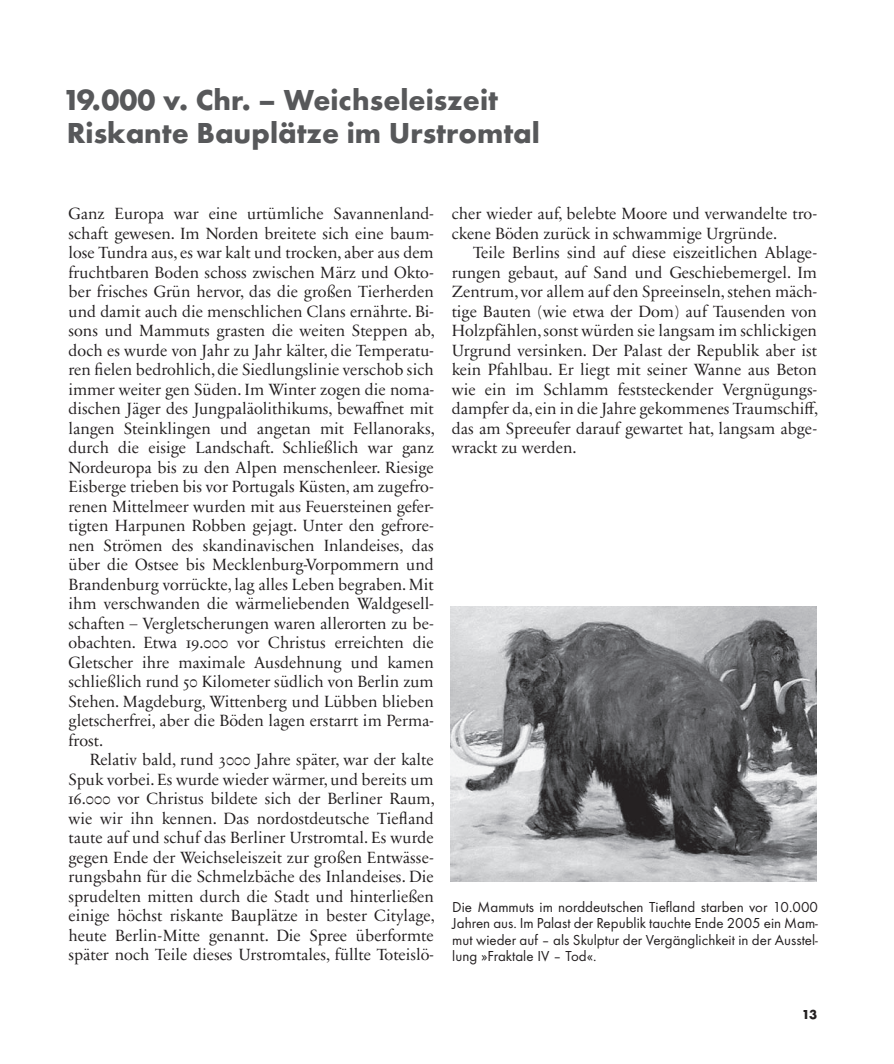
<style>
.page{position:relative;width:894px;height:1064px;background:#fff}
.page>*{position:absolute;margin:0;border:0;box-sizing:border-box;transform-origin:0 0}
.t1{font:700 30px/33px "Futura T";color:#57585a}
.t2{font:16.5px/19.5px "Sabon Next LT Display Os F";color:#231f20;text-align:justify}
.t3{font:15px/16.5px "Futura T";color:#231f20;text-align:justify}
.t4{font:700 13.5px "Futura T";color:#231f20}
</style>
<div class="page">
<img style="left:450px;top:607px;width:367px;height:275px">
<h1 class="t1" style="left:63px;top:86px;width:479px">19.000 v. Chr. – Weichseleiszeit<br>Riskante Bauplätze im Urstromtal</h1>
<p class="t2" style="left:68px;top:206px;width:368px">Ganz Europa war eine urtümliche Savannenland&shy;schaft gewesen. Im Norden breitete sich eine baum&shy;lose Tundra aus, es war kalt und trocken, aber aus dem fruchtbaren Boden schoss zwischen März und Okto&shy;ber frisches Grün hervor, das die großen Tierherden und damit auch die menschlichen Clans ernährte. Bi&shy;sons und Mammuts grasten die weiten Steppen ab, doch es wurde von Jahr zu Jahr kälter, die Temperatu&shy;ren fielen bedrohlich, die Siedlungslinie verschob sich immer weiter gen Süden. Im Winter zogen die noma&shy;dischen Jäger des Jungpaläolithikums, bewaffnet mit langen Steinklingen und angetan mit Fellanoraks, durch die eisige Landschaft. Schließlich war ganz Nordeuropa bis zu den Alpen menschenleer. Riesige Eisberge trieben bis vor Portugals Küsten, am zugefro&shy;renen Mittelmeer wurden mit aus Feuersteinen gefer&shy;tigten Harpunen Robben gejagt. Unter den gefrore&shy;nen Strömen des skandinavischen Inlandeises, das über die Ostsee bis Mecklenburg-Vorpommern und Brandenburg vorrückte, lag alles Leben begraben. Mit ihm verschwanden die wärmeliebenden Waldgesell&shy;schaften – Vergletscherungen waren allerorten zu be&shy;obachten. Etwa 19.000 vor Christus erreichten die Gletscher ihre maximale Ausdehnung und kamen schließlich rund 50 Kilometer südlich von Berlin zum Stehen. Magdeburg, Wittenberg und Lübben blieben gletscherfrei, aber die Böden lagen erstarrt im Perma&shy;frost.</p>
<p class="t2" style="left:68px;top:752px;width:368px;text-indent:21px">Relativ bald, rund 3000 Jahre später, war der kalte Spuk vorbei. Es wurde wieder wärmer, und bereits um 16.000 vor Christus bildete sich der Berliner Raum, wie wir ihn kennen. Das nordostdeutsche Tiefland taute auf und schuf das Berliner Urstromtal. Es wurde gegen Ende der Weichseleiszeit zur großen Entwässe&shy;rungsbahn für die Schmelzbäche des Inlandeises. Die sprudelten mitten durch die Stadt und hinterließen einige höchst riskante Bauplätze in bester Citylage, heute Berlin-Mitte genannt. Die Spree überformte später noch Teile dieses Urstromtales, füllte Toteislö-</p>
<p class="t2" style="left:452px;top:206px;width:367px">cher wieder auf, belebte Moore und verwandelte tro&shy;ckene Böden zurück in schwammige Urgründe.</p>
<p class="t2" style="left:452px;top:245px;width:368px;text-indent:21px">Teile Berlins sind auf diese eiszeitlichen Ablage&shy;rungen gebaut, auf Sand und Geschiebemergel. Im Zentrum, vor allem auf den Spreeinseln, stehen mäch&shy;tige Bauten (wie etwa der Dom) auf Tausenden von Holzpfählen, sonst würden sie langsam im schlickigen Urgrund versinken. Der Palast der Republik aber ist kein Pfahlbau. Er liegt mit seiner Wanne aus Beton wie ein im Schlamm feststeckender Vergnügungs&shy;dampfer da, ein in die Jahre gekommenes Traumschiff, das am Spreeufer darauf gewartet hat, langsam abge&shy;wrackt zu werden.</p>
<p class="t3" style="left:452px;top:899px;width:367px">Die Mammuts im norddeutschen Tiefland starben vor 10.000<br>Jahren aus. Im Palast der Republik tauchte Ende 2005 ein Mam&shy;mut wieder auf – als Skulptur der Vergänglichkeit in der Ausstel&shy;lung »Fraktale IV – Tod«.</p>
<p class="t4" style="left:802px;top:1009px;width:17px">13</p>
</div>
